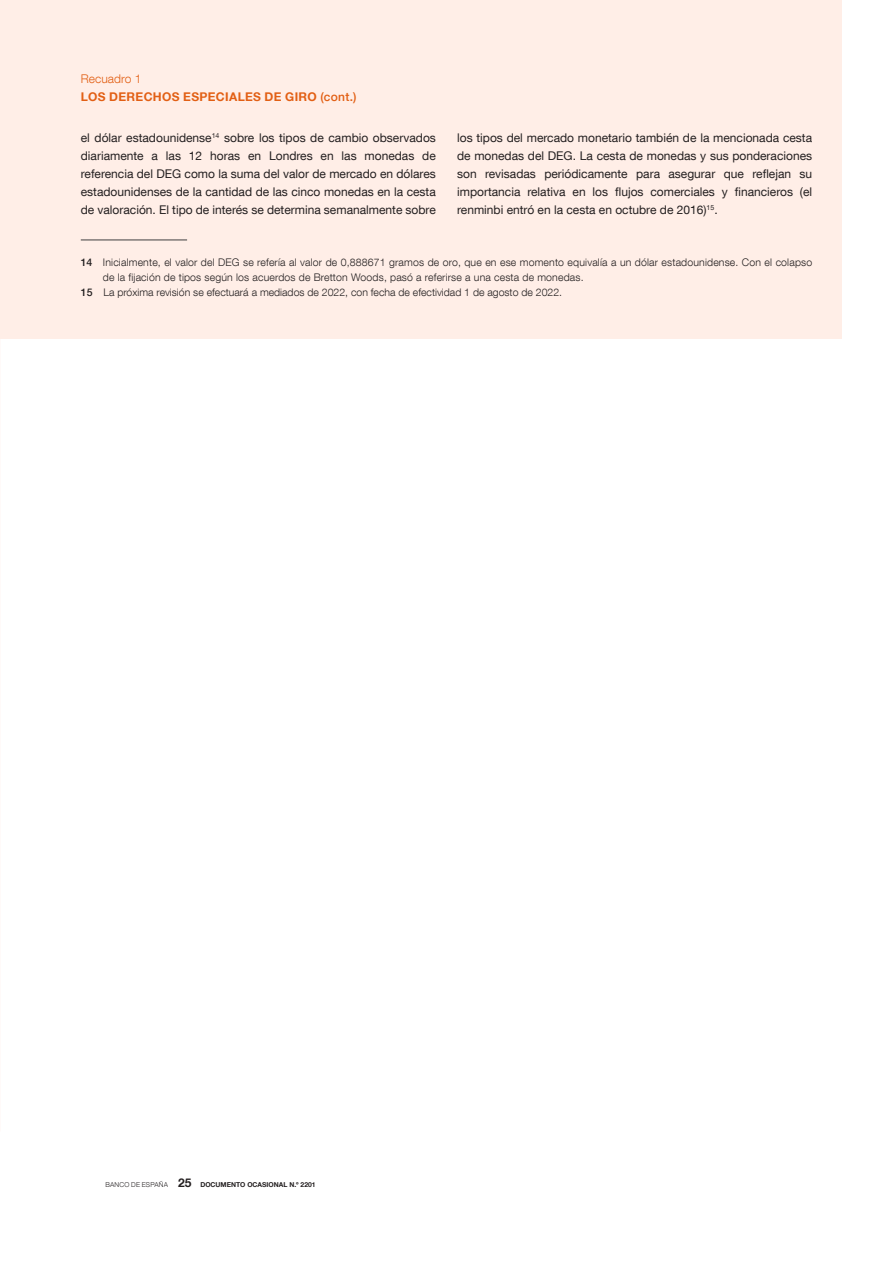
<style>
.page{position:relative;width:893px;height:1263px;background:#fff}
.page>*{position:absolute;margin:0;border:0;box-sizing:border-box;transform-origin:0 0}
.Texto_RECUADRO{font:12px/18.1px "Bd E Neue Helvetica";color:#231f20;text-align:justify}
.t1{font:700 12px/18px "Bd E Neue Helvetica";letter-spacing:.03em;color:#e25f14}
.Notas_RECUADRO{font:300 10.5px/15px "Bd E Neue Helvetica";letter-spacing:.015em;color:#231f20}
.Notas_RECUADRO_sin_f{font:300 10.5px "Bd E Neue Helvetica";color:#231f20}
.t2{font:300 6.75px "Bd E Neue Helvetica";color:#231f20}
.s1{font-weight:300}
.s2{font-weight:500}
.s3{font-style:inherit}
.s4{font-size:12px}
</style>
<div class="page">
<div style="left:0;top:0;width:842px;height:338px;background:#ffeee7"></div>
<hr style="left:81px;top:240px;width:106px;height:1px;background:#3e3e3f">
<p class="t1" style="left:81px;top:70px;width:277px"><span class="s1">Recuadro 1<br></span>LOS DERECHOS ESPECIALES DE GIRO <span class="s2">(cont.)</span></p>
<p class="Texto_RECUADRO" style="left:81px;top:128px;width:357px">el dólar estadounidense<sup>14</sup> sobre los tipos de cambio observados diariamente a las 12 horas en Londres en las monedas de referencia del DEG como la suma del valor de mercado en dólares estadounidenses de la cantidad de las cinco monedas en la cesta de valoración. El tipo de interés se determina semanalmente sobre</p>
<p class="Texto_RECUADRO" style="left:457px;top:128px;width:357px">los tipos del mercado monetario también de la mencionada cesta de monedas del DEG. La cesta de monedas y sus ponderaciones son revisadas periódicamente para asegurar que reflejan su importancia relativa en los flujos comerciales y financieros (el renminbi entró en la cesta en octubre de 2016)<sup>15</sup>.</p>
<p class="Notas_RECUADRO" style="left:103px;top:254px;width:711px;text-indent:-22px"><span class="s2">14</span> Inicialmente, el valor del DEG se refería al valor de 0,888671 gramos de oro, que en ese momento equivalía a un dólar estadounidense. Con el colapso de la fijación de tipos según los acuerdos de Bretton Woods, pasó a referirse a una cesta de monedas.</p>
<p class="Notas_RECUADRO_sin_f" style="left:81px;top:286px;width:483px"><span class="s2">15</span> La próxima revisión se efectuará a mediados de 2022, con fecha de efectividad 1 de agosto de 2022.</p>
<p class="t2" style="left:105px;top:1181px;width:212px"><span class="s3">BANCO DE ESPAÑA</span> <span class="s4">25</span> DOCUMENTO OCASIONAL N.º 2201</p>
</div>
